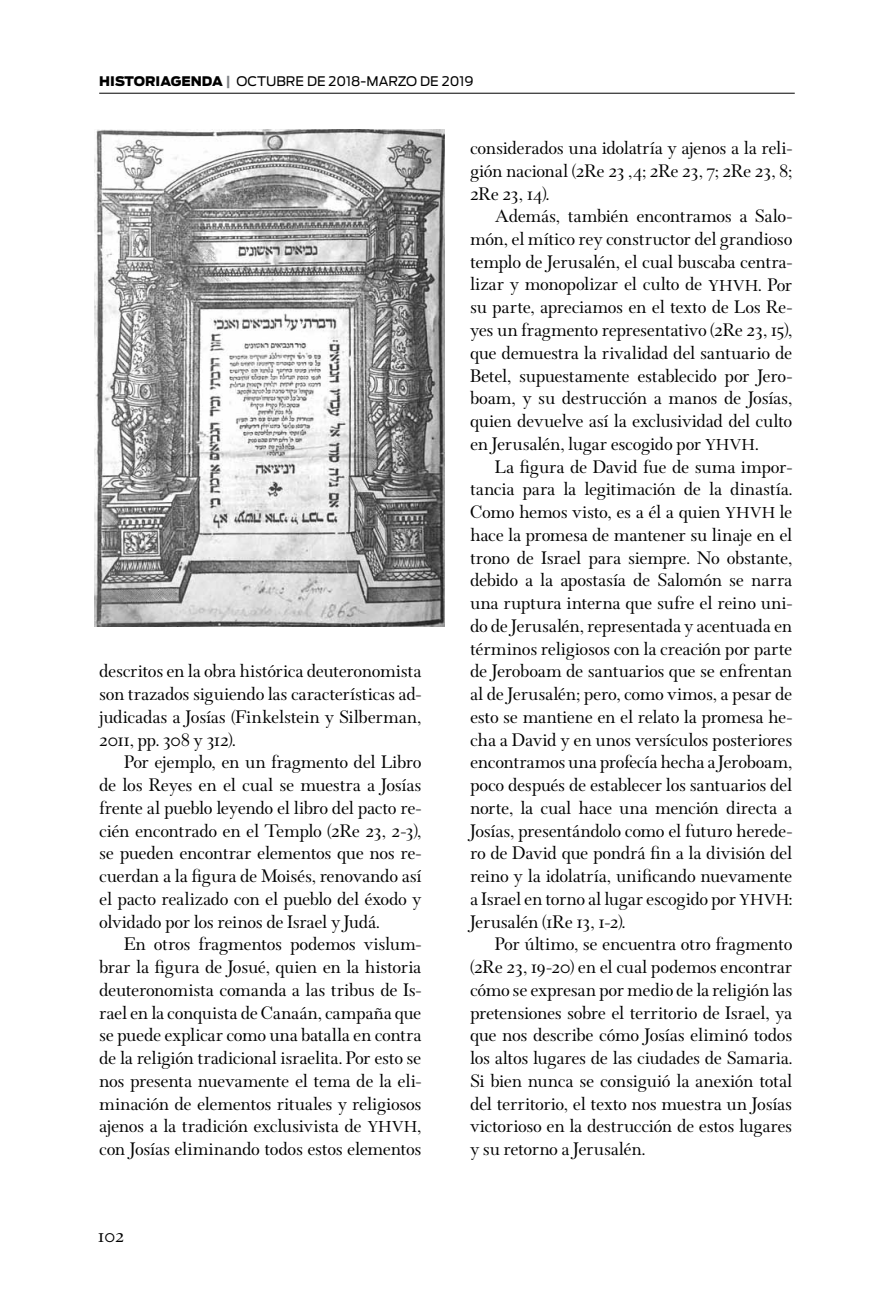
<style>
.page{position:relative;width:893px;height:1290px;background:#fff}
.page>*{position:absolute;margin:0;border:0;box-sizing:border-box;transform-origin:0 0}
.t1{font:21px "Wessex";color:#000}
.t2{font:20.12px/22.8px "Wessex";letter-spacing:-.025em;color:#000;text-align:justify}
.t3{font:13.12px "Antenna";color:#000}
.s1{font-weight:900}
.s2{font-weight:700;color:#808285}
.s3{font-size:17.5px}
</style>
<div class="page">
<hr style="left:99px;top:93px;width:696px;height:1px;background:#000">
<img style="left:94px;top:130px;width:350px;height:496px">
<p class="t3" style="left:99px;top:74px;width:376px"><span class="s1">HISTORIAGENDA</span> <span class="s2">|</span> OCTUBRE DE 2018-MARZO DE 2019</p>
<p class="t2" style="left:99px;top:660px;width:324px">descritos en la obra histórica deuteronomista son trazados siguiendo las características ad&shy;judicadas a Josías (Finkelstein y Silberman, 2011, pp. 308 y 312).</p>
<p class="t2" style="left:99px;top:751px;width:324px;text-indent:25px">Por ejemplo, en un fragmento del Libro de los Reyes en el cual se muestra a Josías frente al pueblo leyendo el libro del pacto re&shy;cién encontrado en el Templo (2Re 23, 2-3), se pueden encontrar elementos que nos re&shy;cuerdan a la figura de Moisés, renovando así el pacto realizado con el pueblo del éxodo y olvidado por los reinos de Israel y Judá.</p>
<p class="t2" style="left:99px;top:933px;width:324px;text-indent:25px">En otros fragmentos podemos vislum&shy;brar la figura de Josué, quien en la historia deuteronomista comanda a las tribus de Is&shy;rael en la conquista de Canaán, campaña que se puede explicar como una batalla en contra de la religión tradicional israelita. Por esto se nos presenta nuevamente el tema de la eli&shy;minación de elementos rituales y religiosos ajenos a la tradición exclusivista de <span class="s3">YHVH</span>, con Josías eliminando todos estos elementos</p>
<p class="t1" style="left:98px;top:1224px;width:28px">102</p>
<p class="t2" style="left:470px;top:137px;width:324px">considerados una idolatría y ajenos a la reli&shy;gión nacional (2Re 23 ,4; 2Re 23, 7; 2Re 23, 8; 2Re 23, 14).</p>
<p class="t2" style="left:470px;top:205px;width:324px;text-indent:25px">Además, también encontramos a Salo&shy;món, el mítico rey constructor del grandioso templo de Jerusalén, el cual buscaba centra&shy;lizar y monopolizar el culto de <span class="s3">YHVH</span>. Por su parte, apreciamos en el texto de Los Re&shy;yes un fragmento representativo (2Re 23, 15), que demuestra la rivalidad del santuario de Betel, supuestamente establecido por Jero&shy;boam, y su destrucción a manos de Josías, quien devuelve así la exclusividad del culto en Jerusalén, lugar escogido por <span class="s3">YHVH</span>.</p>
<p class="t2" style="left:470px;top:455px;width:324px;text-indent:25px">La figura de David fue de suma impor&shy;tancia para la legitimación de la dinastía.<br>Como hemos visto, es a él a quien <span class="s3">YHVH</span> le hace la promesa de mantener su linaje en el trono de Israel para siempre. No obstante, debido a la apostasía de Salomón se narra una ruptura interna que sufre el reino uni&shy;do de Jerusalén, representada y acentuada en términos religiosos con la creación por parte de Jeroboam de santuarios que se enfrentan al de Jerusalén; pero, como vimos, a pesar de esto se mantiene en el relato la promesa he&shy;cha a David y en unos versículos posteriores encontramos una profecía hecha a Jeroboam, poco después de establecer los santuarios del norte, la cual hace una mención directa a Josías, presentándolo como el futuro herede&shy;ro de David que pondrá fin a la división del reino y la idolatría, unificando nuevamente a Israel en torno al lugar escogido por <span class="s3">YHVH</span>:<br>Jerusalén (1Re 13, 1-2).</p>
<p class="t2" style="left:470px;top:933px;width:324px;text-indent:25px">Por último, se encuentra otro fragmento (2Re 23, 19-20) en el cual podemos encontrar cómo se expresan por medio de la religión las pretensiones sobre el territorio de Israel, ya que nos describe cómo Josías eliminó todos los altos lugares de las ciudades de Samaria.<br>Si bien nunca se consiguió la anexión total del territorio, el texto nos muestra un Josías victorioso en la destrucción de estos lugares y su retorno a Jerusalén.</p>
</div>
